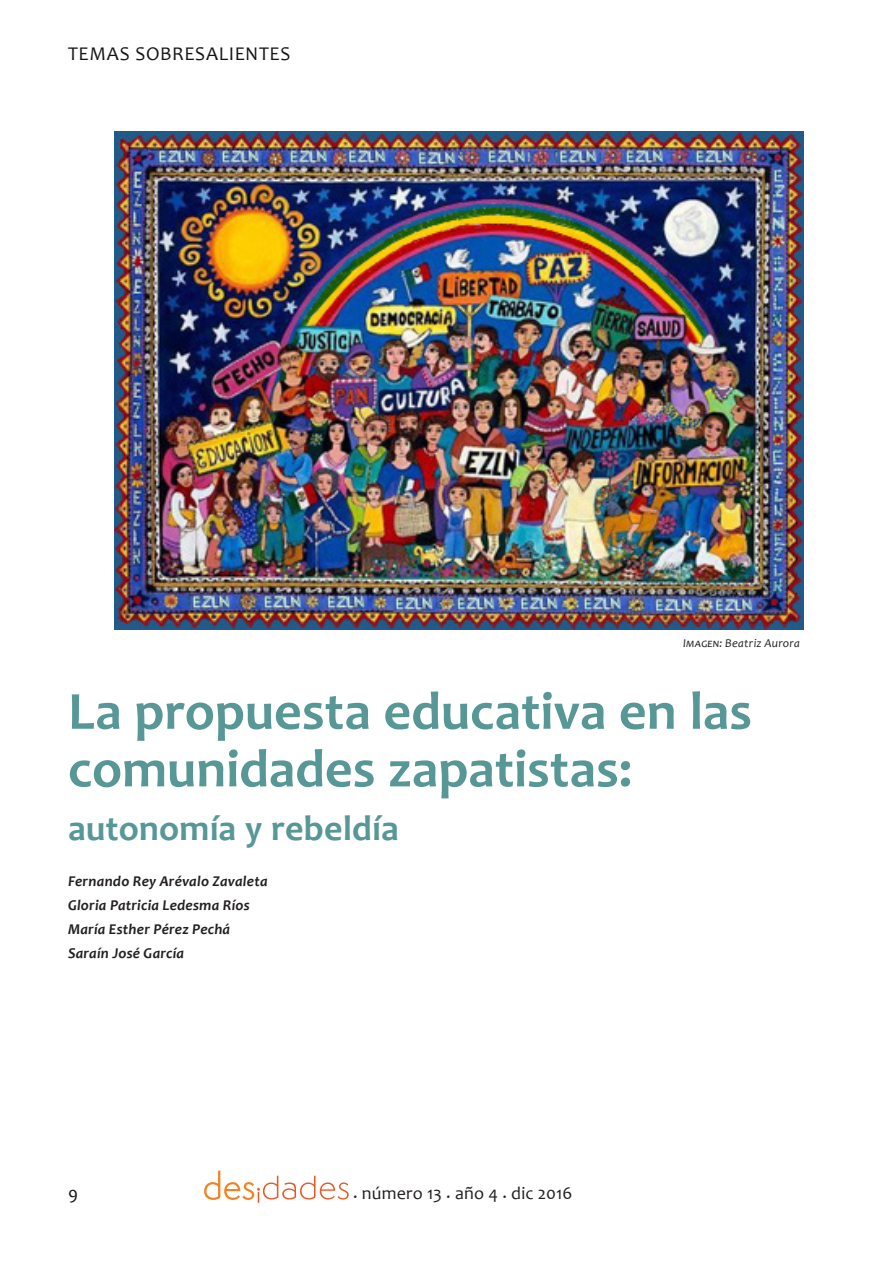
<style>
.page{position:relative;width:893px;height:1263px;background:#fff}
.page>*{position:absolute;margin:0;border:0;box-sizing:border-box;transform-origin:0 0}
.t1{font:700 54px/57.6px "Candara";color:#579796}
.t2{font:700 36px "Candara";letter-spacing:.005em;color:#579796}
.t3{font:19.5px "Candara";letter-spacing:.03em;color:#141414}
.t4{font:18px "Candara";letter-spacing:.01em;color:#231f20}
.t5{font:18px "Candara";color:#141414}
.t6{font:italic 700 15px/24px "Candara";letter-spacing:.015em;color:#231f20}
.t7{font:italic 12px "Candara";letter-spacing:.025em;color:#231f20}
</style>
<div class="page">
<svg style="left:204px;top:1170px;width:145px;height:33px"></svg>
<img style="left:115px;top:132px;width:688px;height:497px">
<h3 class="t3" style="left:68px;top:42px;width:224px">TEMAS SOBRESALIENTES</h3>
<p class="t7" style="left:683px;top:636px;width:118px">Imagen: Beatriz Aurora</p>
<h1 class="t1" style="left:68px;top:682px;width:685px">La propuesta educativa en las comunidades zapatistas:</h1>
<h2 class="t2" style="left:68px;top:806px;width:332px">autonomía y rebeldía</h2>
<p class="t6" style="left:68px;top:868px;width:201px">Fernando Rey Arévalo Zavaleta<br>Gloria Patricia Ledesma Ríos<br>María Esther Pérez Pechá<br>Saraín José García</p>
<p class="t5" style="left:68px;top:1182px;width:11px">9</p>
<p class="t4" style="left:353px;top:1182px;width:221px">. número 13 . año 4 . dic 2016</p>
</div>
